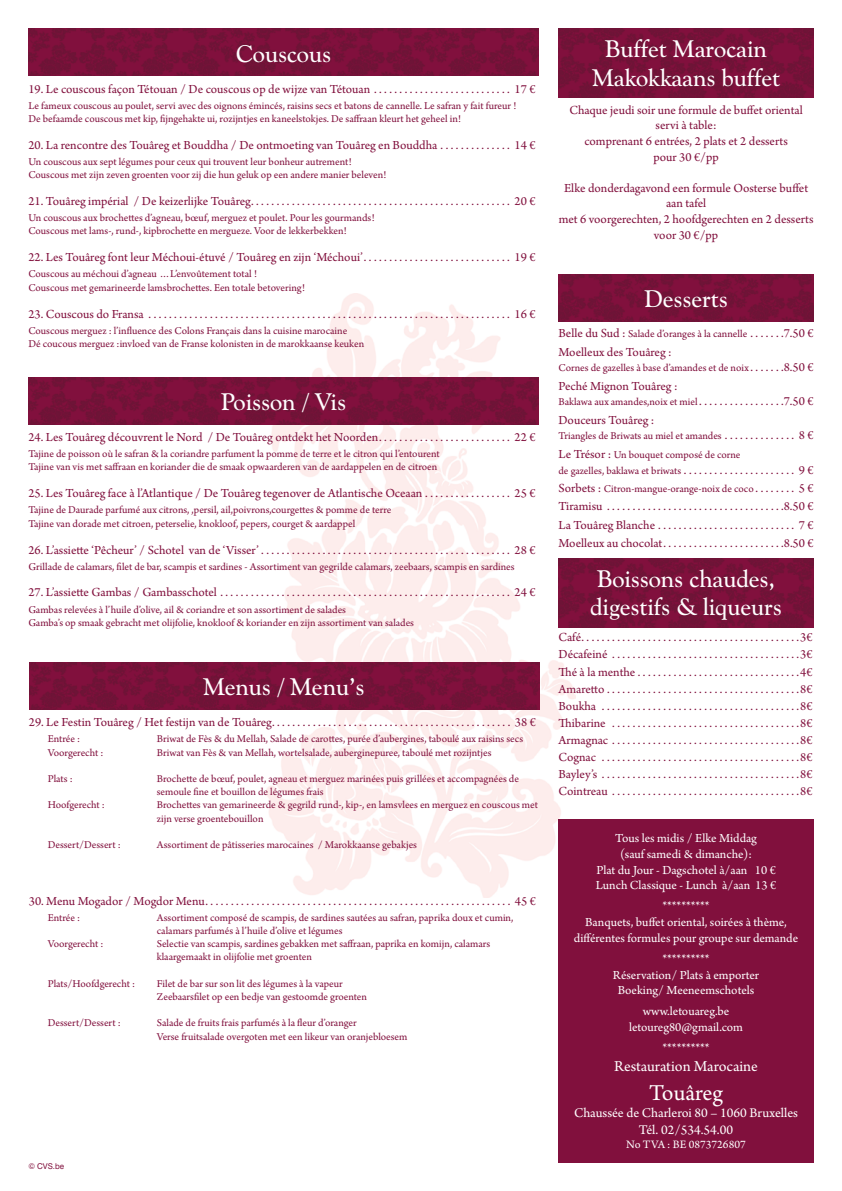
<style>
.page{position:relative;width:842px;height:1191px;background:#fff}
.page>*{position:absolute;margin:0;border:0;box-sizing:border-box;transform-origin:0 0}
.t1{font:24px/28.8px "Goudy Catalogue BT";color:#fff;text-align:center}
.t2{font:24px "Arno Pro";letter-spacing:-.005em;color:#fff}
.t3{font:16px "Arno Pro";color:#fff}
.t4{font:14px/16.8px "Arno Pro";color:#fff;text-align:center}
.t5{font:13px/17px "Arno Pro";letter-spacing:-.005em;color:#81103d;text-align:justify}
.t6{font:13px/15.6px "Arno Pro";color:#fff;text-align:center}
.t7{font:12px "Arno Pro";color:#fff}
.t8{font:11px/13.2px "Arno Pro";letter-spacing:-.005em;color:#81103d}
.t9{font:8px "Swiss 721 BT";color:#81103d}
.s1{font-size:13px}
</style>
<div class="page">
<img style="left:267px;top:294px;width:308px;height:603px">
<img style="left:29px;top:662px;width:510px;height:47px">
<img style="left:28px;top:377px;width:511px;height:47px">
<img style="left:28px;top:28px;width:511px;height:47px">
<img style="left:558px;top:28px;width:256px;height:70px">
<div style="left:558px;top:819px;width:256px;height:343px;background:#81103d"></div>
<img style="left:558px;top:274px;width:256px;height:47px">
<img style="left:558px;top:558px;width:256px;height:69px">
<h1 class="t1" style="left:236px;top:39px;width:96px">Couscous</h1>
<p class="t5" style="left:28px;top:81px;width:508px">19. Le couscous façon Tétouan / De couscous op de wijze van Tétouan . . . . . . . . . . . . . . . . . . . . . . . . . . . 17 €</p>
<p class="t8" style="left:28px;top:99px;width:490px">Le fameux couscous au poulet, servi avec des oignons émincés, raisins secs et batons de cannelle. Le safran y fait fureur !<br>De befaamde couscous met kip, fijngehakte ui, rozijntjes en kaneelstokjes. De saffraan kleurt het geheel in!</p>
<p class="t5" style="left:28px;top:137px;width:509px">20. La rencontre des Touâreg et Bouddha / De ontmoeting van Touâreg en Bouddha . . . . . . . . . . . . . . 14 €</p>
<p class="t8" style="left:28px;top:156px;width:360px">Un couscous aux sept légumes pour ceux qui trouvent leur bonheur autrement!<br>Couscous met zijn zeven groenten voor zij die hun geluk op een andere manier beleven!</p>
<p class="t5" style="left:28px;top:193px;width:509px">21. Touâreg impérial / De keizerlijke Touâreg ................................................... 20 €</p>
<p class="t8" style="left:28px;top:212px;width:348px">Un couscous aux brochettes d’agneau, bœuf, merguez et poulet. Pour les gourmands!<br>Couscous met lams-, rund-, kipbrochette en mergueze. Voor de lekkerbekken!</p>
<p class="t5" style="left:28px;top:250px;width:509px">22. Les Touâreg font leur Méchoui-étuvé / Touâreg en zijn ‘Méchoui’ . . . . . . . . . . . . . . . . . . . . . . . . . . . . . 19 €</p>
<p class="t8" style="left:28px;top:268px;width:278px">Couscous au méchoui d’agneau …L’envoûtement total !<br>Couscous met gemarineerde lamsbrochettes. Een totale betovering!</p>
<p class="t5" style="left:28px;top:306px;width:509px">23. Couscous do Fransa ....................................................................... 16 €</p>
<p class="t8" style="left:28px;top:324px;width:337px">Couscous merguez : l’influence des Colons Français dans la cuisine marocaine<br>Dé coucous merguez :invloed van de Franse kolonisten in de marokkaanse keuken</p>
<h1 class="t1" style="left:221px;top:387px;width:126px">Poisson / Vis</h1>
<p class="t5" style="left:28px;top:429px;width:508px">24. Les Touâreg découvrent le Nord / De Touâreg ontdekt het Noorden . . . . . . . . . . . . . . . . . . . . . . . . . . 22 €</p>
<p class="t8" style="left:28px;top:448px;width:413px">Tajine de poisson où le safran &amp; la coriandre parfument la pomme de terre et le citron qui l’entourent<br>Tajine van vis met saffraan en koriander die de smaak opwaarderen van de aardappelen en de citroen</p>
<p class="t5" style="left:28px;top:485px;width:509px">25. Les Touâreg face à l’Atlantique / De Touâreg tegenover de Atlantische Oceaan . . . . . . . . . . . . . . . . . 25 €</p>
<p class="t8" style="left:28px;top:504px;width:365px">Tajine de Daurade parfumé aux citrons, ,persil, ail,poivrons,courgettes &amp; pomme de terre<br>Tajine van dorade met citroen, peterselie, knokloof, pepers, courget &amp; aardappel</p>
<p class="t5" style="left:28px;top:542px;width:509px">26. L’assiette ‘Pêcheur’ / Schotel van de ‘Visser’ ................................................. 28 €</p>
<p class="t8" style="left:28px;top:560px;width:488px">Grillade de calamars, filet de bar, scampis et sardines - Assortiment van gegrilde calamars, zeebaars, scampis en sardines</p>
<p class="t5" style="left:28px;top:585px;width:509px">27. L’assiette Gambas / Gambasschotel ......................................................... 24 €</p>
<p class="t8" style="left:28px;top:603px;width:387px">Gambas relevées à l’huile d’olive, ail &amp; coriandre et son assortiment de salades<br>Gamba’s op smaak gebracht met olijfolie, knokloof &amp; koriander en zijn assortiment van salades</p>
<h1 class="t1" style="left:203px;top:672px;width:163px">Menus / Menu’s</h1>
<p class="t5" style="left:29px;top:714px;width:509px">29. Le Festin Touâreg / Het festijn van de Touâreg ............................................... 38 €</p>
<p class="t8" style="left:48px;top:733px;width:34px">Entrée :</p>
<p class="t8" style="left:157px;top:733px;width:368px">Briwat de Fès &amp; du Mellah, Salade de carottes, purée d’aubergines, taboulé aux raisins secs</p>
<p class="t8" style="left:48px;top:746px;width:57px">Voorgerecht :</p>
<p class="t8" style="left:157px;top:746px;width:336px">Briwat van Fès &amp; van Mellah, wortelsalade, auberginepuree, taboulé met rozijntjes</p>
<p class="t8" style="left:48px;top:772px;width:26px">Plats :</p>
<p class="t8" style="left:157px;top:772px;width:364px">Brochette de bœuf, poulet, agneau et merguez marinées puis grillées et accompagnées de semoule fine et bouillon de légumes frais</p>
<p class="t8" style="left:48px;top:799px;width:59px">Hoofgerecht :</p>
<p class="t8" style="left:157px;top:799px;width:383px">Brochettes van gemarineerde &amp; gegrild rund-, kip-, en lamsvlees en merguez en couscous met zijn verse groentebouillon</p>
<p class="t8" style="left:48px;top:838px;width:74px">Dessert/Dessert :</p>
<p class="t8" style="left:157px;top:838px;width:262px">Assortiment de pâtisseries marocaines / Marokkaanse gebakjes</p>
<p class="t5" style="left:29px;top:893px;width:509px">30. Menu Mogador / Mogdor Menu ............................................................ 45 €</p>
<p class="t8" style="left:48px;top:911px;width:34px">Entrée :</p>
<p class="t8" style="left:157px;top:911px;width:358px">Assortiment composé de scampis, de sardines sautées au safran, paprika doux et cumin, calamars parfumés à l’huile d’olive et légumes</p>
<p class="t8" style="left:48px;top:938px;width:57px">Voorgerecht :</p>
<p class="t8" style="left:157px;top:938px;width:335px">Selectie van scampis, sardines gebakken met saffraan, paprika en komijn, calamars klaargemaakt in olijfolie met groenten</p>
<p class="t8" style="left:48px;top:977px;width:89px">Plats/Hoofdgerecht :</p>
<p class="t8" style="left:157px;top:977px;width:212px">Filet de bar sur son lit des légumes à la vapeur<br>Zeebaarsfilet op een bedje van gestoomde groenten</p>
<p class="t8" style="left:48px;top:1017px;width:74px">Dessert/Dessert :</p>
<p class="t8" style="left:157px;top:1017px;width:252px">Salade de fruits frais parfumés à la fleur d’oranger<br>Verse fruitsalade overgoten met een likeur van oranjebloesem</p>
<p class="t9" style="left:28px;top:1161px;width:37px">© CVS.be</p>
<h1 class="t1" style="left:592px;top:34px;width:189px">Buffet Marocain<br>Makokkaans buffet</h1>
<p class="t5" style="left:569px;top:103px;width:235px;line-height:15.6px;text-align:center">Chaque jeudi soir une formule de buffet oriental servi à table:<br>comprenant 6 entrées, 2 plats et 2 desserts<br>pour 30 €/pp</p>
<p class="t5" style="left:559px;top:181px;width:256px;line-height:15.6px;text-align:center">Elke donderdagavond een formule Oosterse buffet aan tafel<br>met 6 voorgerechten, 2 hoofdgerechten en 2 desserts voor 30 €/pp</p>
<h1 class="t1" style="left:644px;top:284px;width:85px">Desserts</h1>
<p class="t8" style="left:558px;top:328px;width:256px"><span class="s1">Belle du Sud :</span> Salade d’oranges à la cannelle <span class="s1">. . . . . . 7.50 €</span></p>
<p class="t5" style="left:558px;top:344px;width:115px">Moelleux des Touâreg :</p>
<p class="t8" style="left:558px;top:362px;width:256px">Cornes de gazelles à base d’amandes et de noix <span class="s1">. . . . . . 8.50 €</span></p>
<p class="t5" style="left:558px;top:378px;width:121px">Peché Mignon Touâreg :</p>
<p class="t8" style="left:558px;top:396px;width:257px">Baklawa aux amandes,noix et miel <span class="s1">. . . . . . . . . . . . . . . . 7.50 €</span></p>
<p class="t5" style="left:558px;top:412px;width:97px">Douceurs Touâreg :</p>
<p class="t8" style="left:558px;top:427px;width:257px;line-height:18.4px">Triangles de Briwats au miel et amandes <span class="s1">. . . . . . . . . . . . . . 8 €<br>Le Trésor :</span> Un bouquet composé de corne</p>
<p class="t8" style="left:558px;top:461px;width:257px;line-height:18.4px">de gazelles, baklawa et briwats <span class="s1">...................... 9 €<br>Sorbets :</span> Citron-mangue-orange-noix de coco <span class="s1">. . . . . . . . 5 €</span></p>
<p class="t5" style="left:558px;top:498px;width:257px;line-height:18.4px">Tiramisu .................................. 8.50 € La Touâreg Blanche ........................... 7 € Moelleux au chocolat ....................... 8.50 €</p>
<h1 class="t1" style="left:590px;top:563px;width:193px;text-align:left">Boissons chaudes, digestifs &amp; liqueurs</h1>
<p class="t5" style="left:558px;top:630px;width:255px">Café .......................................... 3€ Décafeiné .................................... 3€ Thé à la menthe ............................... 4€ Amaretto ..................................... 8€ Boukha ...................................... 8€ Thibarine .................................... 8€ Armagnac .................................... 8€ Cognac ...................................... 8€ Bayley’s ...................................... 8€ Cointreau .................................... 8€</p>
<p class="t6" style="left:596px;top:831px;width:182px">Tous les midis / Elke Middag<br>(sauf samedi &amp; dimanche):<br>Plat du Jour - Dagschotel à/aan 10 €<br>Lunch Classique - Lunch à/aan 13 €</p>
<p class="t6" style="left:574px;top:899px;width:226px">**********<br>Banquets, buffet oriental, soirées à thème, différentes formules pour groupe sur demande</p>
<p class="t6" style="left:613px;top:952px;width:148px">**********<br>Réservation/ Plats à emporter<br>Boeking/ Meeneemschotels</p>
<p class="t6" style="left:629px;top:1004px;width:115px">www.letouareg.be letoureg80@gmail.com</p>
<p class="t6" style="left:662px;top:1041px;width:49px">**********</p>
<h2 class="t3" style="left:614px;top:1057px;width:145px">Restauration Marocaine</h2>
<h1 class="t2" style="left:649px;top:1079px;width:75px">Touâreg</h1>
<p class="t4" style="left:574px;top:1105px;width:226px">Chaussée de Charleroi 80 – 1060 Bruxelles<br>Tél. 02/534.54.00</p>
<p class="t7" style="left:626px;top:1137px;width:121px">No TVA : BE 0873726807</p>
</div>
